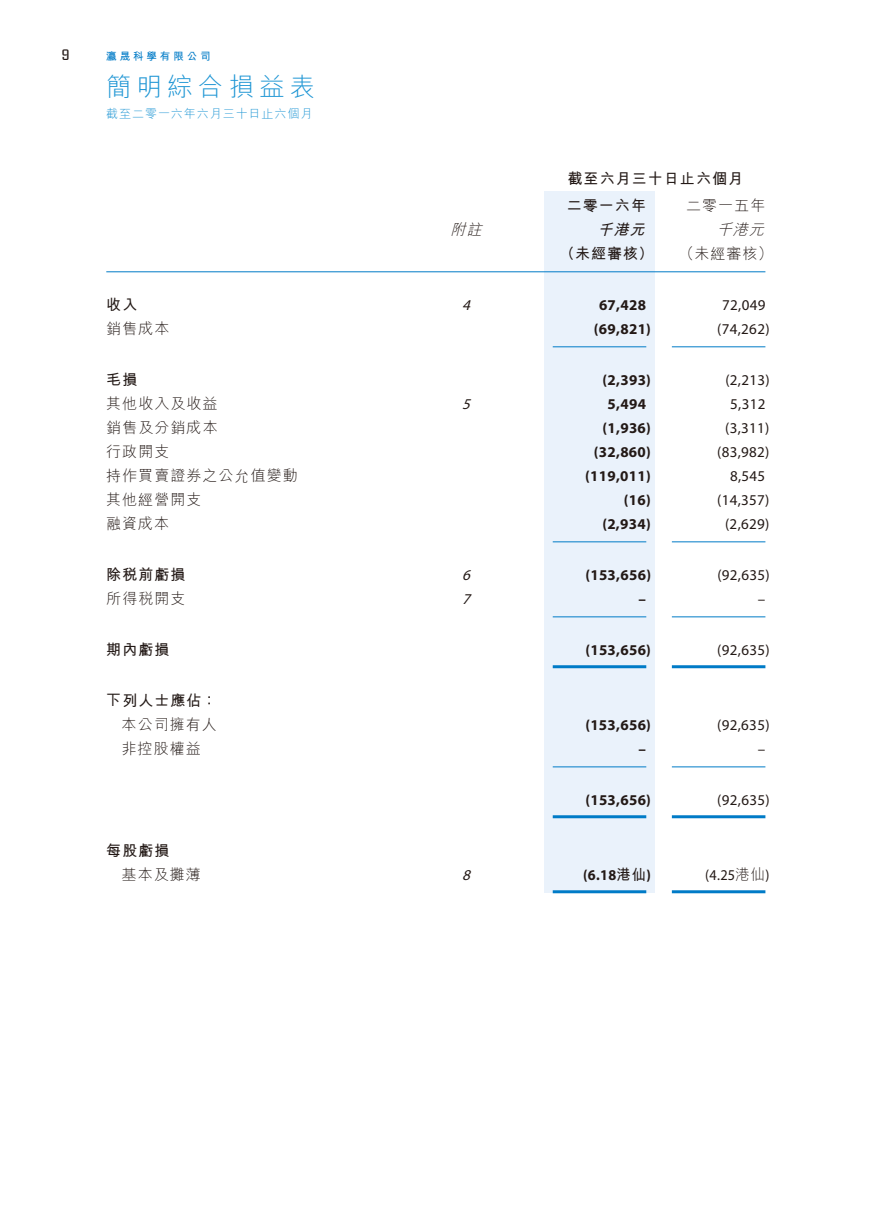
<style>
.page{position:relative;width:893px;height:1212px;background:#fff}
.page>*{position:absolute;margin:0;border:0;box-sizing:border-box;transform-origin:0 0}
.t1{font:300 25.5px "M Hei HK";letter-spacing:.2em;color:#1d95d4}
.t2{font:700 15px "Myriad Pro";letter-spacing:.02em;color:#231916}
.t3{font:15px "Myriad Pro";letter-spacing:.02em;color:#231916}
.t4{font:300 15px "M Hei HK";letter-spacing:.07em;color:#231916}
.t5{font:700 15px "M Hei HK";letter-spacing:.07em;color:#231916}
.t6{font:15px "Myriad Pro";letter-spacing:.02em;color:#231916;scale:.95 1}
.t7{font:700 15px "Myriad Pro";letter-spacing:.02em;color:#231916;scale:.95 1}
.t8{font:italic 300 15px "M Hei HK";color:#231916}
.t9{font:italic 15px "Myriad Pro";color:#231916}
.t10{font:italic 700 15px "M Hei HK";color:#231916}
.t11{font:15px "Briem Akademi Std";color:#231916}
.t12{font:300 12px "M Hei HK";letter-spacing:.08em;color:#1d95d4}
.t13{font:700 10.5px "M Hei HK";letter-spacing:.28em;color:#007bc7}
.s1{font-family:"M Hei HK"}
.s2{font-family:"M Hei HK";font-weight:300}
</style>
<div class="page">
<div style="left:544px;top:192px;width:111px;height:701px;background:#eaf2fb"></div>
<hr style="left:106px;top:271px;width:659px;height:1px;background:#007bc7">
<hr style="left:553px;top:346px;width:93px;height:1px;background:#007bc7">
<hr style="left:672px;top:346px;width:93px;height:1px;background:#007bc7">
<hr style="left:553px;top:541px;width:93px;height:1px;background:#007bc7">
<hr style="left:672px;top:541px;width:93px;height:1px;background:#007bc7">
<hr style="left:553px;top:616px;width:93px;height:1px;background:#007bc7">
<hr style="left:672px;top:616px;width:93px;height:1px;background:#007bc7">
<hr style="left:553px;top:665px;width:93px;height:3px;background:#007bc7">
<hr style="left:672px;top:665px;width:93px;height:3px;background:#007bc7">
<hr style="left:553px;top:766px;width:93px;height:1px;background:#007bc7">
<hr style="left:672px;top:766px;width:93px;height:1px;background:#007bc7">
<hr style="left:553px;top:815px;width:93px;height:3px;background:#007bc7">
<hr style="left:672px;top:815px;width:93px;height:3px;background:#007bc7">
<hr style="left:553px;top:890px;width:93px;height:3px;background:#007bc7">
<hr style="left:672px;top:890px;width:93px;height:3px;background:#007bc7">
<p class="t11" style="left:61px;top:46px;width:10px">9</p>
<p class="t13" style="left:106px;top:49px;width:106px">瀛晟科學有限公司</p>
<h1 class="t1" style="left:106px;top:69px;width:211px">簡明綜合損益表</h1>
<p class="t12" style="left:106px;top:105px;width:208px">截至二零一六年六月三十日止六個月</p>
<p class="t5" style="left:106px;top:293px;width:33px">收入</p>
<p class="t4" style="left:106px;top:317px;width:65px">銷售成本</p>
<p class="t5" style="left:106px;top:368px;width:33px">毛損</p>
<p class="t4" style="left:106px;top:392px;width:113px">其他收入及收益</p>
<p class="t4" style="left:106px;top:416px;width:113px">銷售及分銷成本</p>
<p class="t4" style="left:106px;top:440px;width:65px">行政開支</p>
<p class="t4" style="left:106px;top:464px;width:193px">持作買賣證券之公允值變動</p>
<p class="t4" style="left:106px;top:488px;width:97px">其他經營開支</p>
<p class="t4" style="left:106px;top:512px;width:65px">融資成本</p>
<p class="t5" style="left:106px;top:563px;width:81px">除稅前虧損</p>
<p class="t4" style="left:106px;top:587px;width:81px">所得稅開支</p>
<p class="t5" style="left:106px;top:638px;width:65px">期內虧損</p>
<p class="t5" style="left:106px;top:689px;width:112px">下列人士應佔：</p>
<p class="t4" style="left:122px;top:713px;width:97px">本公司擁有人</p>
<p class="t4" style="left:122px;top:737px;width:81px">非控股權益</p>
<p class="t5" style="left:106px;top:839px;width:65px">每股虧損</p>
<p class="t4" style="left:122px;top:863px;width:81px">基本及攤薄</p>
<p class="t5" style="left:568px;top:167px;width:177px">截至六月三十日止六個月</p>
<p class="t4" style="left:686px;top:194px;width:81px">二零一五年</p>
<p class="t5" style="left:567px;top:194px;width:81px">二零一六年</p>
<p class="t8" style="left:450px;top:218px;width:38px">附註</p>
<p class="t10" style="left:597px;top:218px;width:54px">千港元</p>
<p class="t8" style="left:717px;top:218px;width:54px">千港元</p>
<p class="t5" style="left:560px;top:242px;width:95px">（未經審核）</p>
<p class="t4" style="left:679px;top:242px;width:95px">（未經審核(</p>
<p class="t9" style="left:462px;top:295px;width:14px">4</p>
<p class="t2" style="left:599px;top:295px;width:49px">67,428</p>
<p class="t3" style="left:722px;top:295px;width:45px">72,049</p>
<p class="t2" style="left:594px;top:319px;width:59px">)69,821(</p>
<p class="t3" style="left:717px;top:319px;width:54px">)74,262(</p>
<p class="t2" style="left:603px;top:370px;width:50px">)2,393(</p>
<p class="t3" style="left:725px;top:370px;width:46px">)2,213(</p>
<p class="t9" style="left:462px;top:394px;width:14px">5</p>
<p class="t2" style="left:608px;top:394px;width:40px">5,494</p>
<p class="t3" style="left:730px;top:394px;width:37px">5,312</p>
<p class="t2" style="left:603px;top:418px;width:50px">)1,936(</p>
<p class="t3" style="left:725px;top:418px;width:46px">)3,311(</p>
<p class="t2" style="left:594px;top:442px;width:59px">)32,860(</p>
<p class="t3" style="left:717px;top:442px;width:54px">)83,982(</p>
<p class="t2" style="left:585px;top:466px;width:67px">)119,011(</p>
<p class="t3" style="left:730px;top:466px;width:37px">8,545</p>
<p class="t2" style="left:624px;top:490px;width:28px">)16(</p>
<p class="t3" style="left:717px;top:490px;width:54px">)14,357(</p>
<p class="t2" style="left:602px;top:514px;width:50px">)2,934(</p>
<p class="t3" style="left:725px;top:514px;width:46px">)2,629(</p>
<p class="t9" style="left:462px;top:565px;width:14px">6</p>
<p class="t2" style="left:585px;top:565px;width:67px">)153,656(</p>
<p class="t3" style="left:717px;top:565px;width:54px">)92,635(</p>
<p class="t9" style="left:462px;top:589px;width:14px">7</p>
<p class="t2" style="left:638px;top:589px;width:9px">–</p>
<p class="t3" style="left:758px;top:589px;width:9px">–</p>
<p class="t2" style="left:585px;top:640px;width:67px">)153,656(</p>
<p class="t3" style="left:717px;top:640px;width:54px">)92,635(</p>
<p class="t2" style="left:585px;top:715px;width:67px">)153,656(</p>
<p class="t3" style="left:717px;top:715px;width:54px">)92,635(</p>
<p class="t2" style="left:638px;top:739px;width:9px">–</p>
<p class="t3" style="left:758px;top:739px;width:9px">–</p>
<p class="t2" style="left:585px;top:790px;width:67px">)153,656(</p>
<p class="t3" style="left:717px;top:790px;width:54px">)92,635(</p>
<p class="t9" style="left:462px;top:865px;width:14px">8</p>
<p class="t7" style="left:583px;top:865px;width:73px">(6.18<span class="s1">港仙</span>)</p>
<p class="t6" style="left:705px;top:865px;width:69px">(4.25<span class="s2">港仙</span>(</p>
</div>
